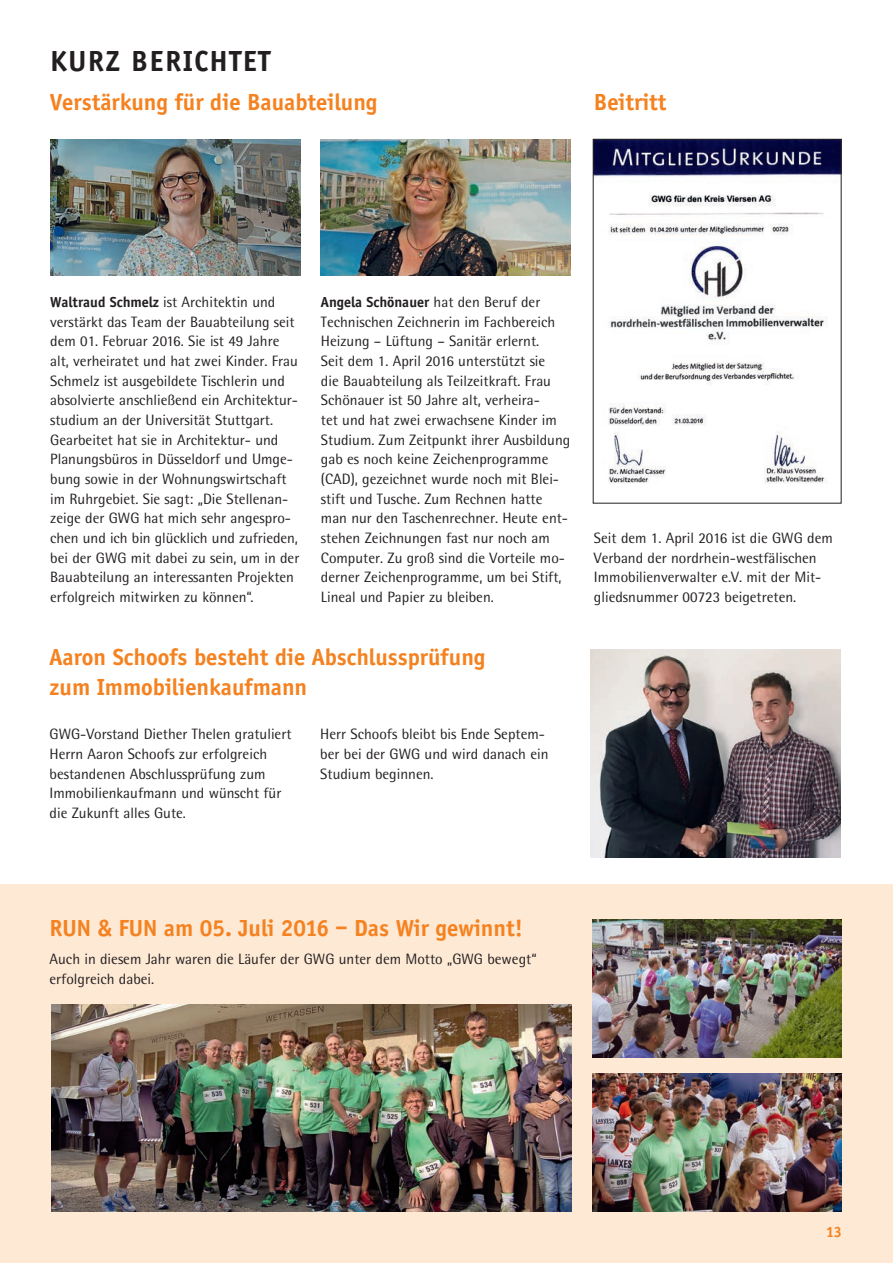
<style>
.page{position:relative;width:893px;height:1263px;background:#fff}
.page>*{position:absolute;margin:0;border:0;box-sizing:border-box;transform-origin:0 0}
.t1{font:700 30px "Officina Sans";color:#231f20}
.t2{font:700 24px/30px "Officina Sans";color:#f58220}
.t3{font:15px/19.6px "Rotis Semi Sans";color:#231f20}
.t4{font:700 15px "Officina Sans";color:#231f20}
.t5{font:700 15px "Officina San ITC";color:#f58220}
.s1{font-family:"Officina Sans";font-weight:700}
.s2{font-family:"Rotis Semi Sans";font-weight:400}
</style>
<div class="page">
<div style="left:0;top:884px;width:893px;height:379px;background:#fee9d5"></div>
<img style="left:51px;top:140px;width:250px;height:136px">
<img style="left:320px;top:139px;width:250px;height:137px">
<img style="left:592px;top:919px;width:250px;height:139px">
<img style="left:592px;top:1073px;width:250px;height:139px">
<img style="left:51px;top:1005px;width:520px;height:207px">
<img style="left:590px;top:649px;width:250px;height:208px">
<img style="left:595px;top:141px;width:244px;height:343px">
<div style="left:593px;top:139px;width:248px;height:364px;border:1px solid #231f20"></div>
<h1 class="t1" style="left:50px;top:43px;width:223px">KURZ BERICHTET</h1>
<h2 class="t2" style="left:50px;top:87px;width:329px">Verstärkung für die Bauabteilung</h2>
<h2 class="t2" style="left:594px;top:87px;width:74px">Beitritt</h2>
<p class="t3" style="left:50px;top:292px;width:251px"><span class="s1">Waltraud Schmelz</span> ist Architektin und verstärkt das Team der Bauabteilung seit dem 01. Februar 2016. Sie ist 49 Jahre alt, verheiratet und hat zwei Kinder. Frau Schmelz ist ausgebildete Tischlerin und absolvierte anschließend ein Architektur&shy;studium an der Universität Stuttgart.<br>Gearbeitet hat sie in Architektur- und Planungsbüros in Düsseldorf und Umge&shy;bung sowie in der Wohnungswirtschaft im Ruhrgebiet. Sie sagt: „Die Stellenan&shy;zeige der GWG hat mich sehr angespro&shy;chen und ich bin glücklich und zufrieden, bei der GWG mit dabei zu sein, um in der Bauabteilung an interessanten Projekten erfolgreich mitwirken zu können“.</p>
<p class="t4" style="left:321px;top:293px;width:221px">Angela Schönauer <span class="s2">hat den Beruf der</span></p>
<p class="t3" style="left:321px;top:312px;width:251px">Technischen Zeichnerin im Fachbereich Heizung – Lüftung – Sanitär erlernt.<br>Seit dem 1. April 2016 unterstützt sie<br>die Bauabteilung als Teilzeitkraft. Frau Schönauer ist 50 Jahre alt, verheira-<br>tet und hat zwei erwachsene Kinder im Studium. Zum Zeitpunkt ihrer Ausbildung gab es noch keine Zeichenprogramme (CAD), gezeichnet wurde noch mit Blei&shy;stift und Tusche. Zum Rechnen hatte man nur den Taschenrechner. Heute ent&shy;stehen Zeichnungen fast nur noch am Computer. Zu groß sind die Vorteile mo&shy;derner Zeichenprogramme, um bei Stift, Lineal und Papier zu bleiben.</p>
<h2 class="t2" style="left:50px;top:642px;width:437px">Aaron Schoofs besteht die Abschluss prüfung zum Immobilienkaufmann</h2>
<p class="t3" style="left:50px;top:724px;width:243px">GWG-Vorstand Diether Thelen gratuliert Herrn Aaron Schoofs zur erfolgreich bestandenen Abschlussprüfung zum Immobilienkaufmann und wünscht für die Zukunft alles Gute.</p>
<p class="t3" style="left:320px;top:724px;width:230px">Herr Schoofs bleibt bis Ende Septem - ber bei der GWG und wird danach ein<br>Studium beginnen.</p>
<p class="t3" style="left:594px;top:528px;width:240px">Seit dem 1. April 2016 ist die GWG dem Verband der nordrhein-westfälischen Immobilienverwalter e.V. mit der Mit&shy;gliedsnummer 00723 beigetreten.</p>
<h2 class="t2" style="left:50px;top:913px;width:475px">RUN &amp; FUN am 05. Juli 2016 – Das Wir gewinnt!</h2>
<p class="t3" style="left:50px;top:949px;width:489px">Auch in diesem Jahr waren die Läufer der GWG unter dem Motto „GWG bewegt“ erfolgreich dabei.</p>
<p class="t5" style="left:826px;top:1222px;width:17px">13</p>
</div>
